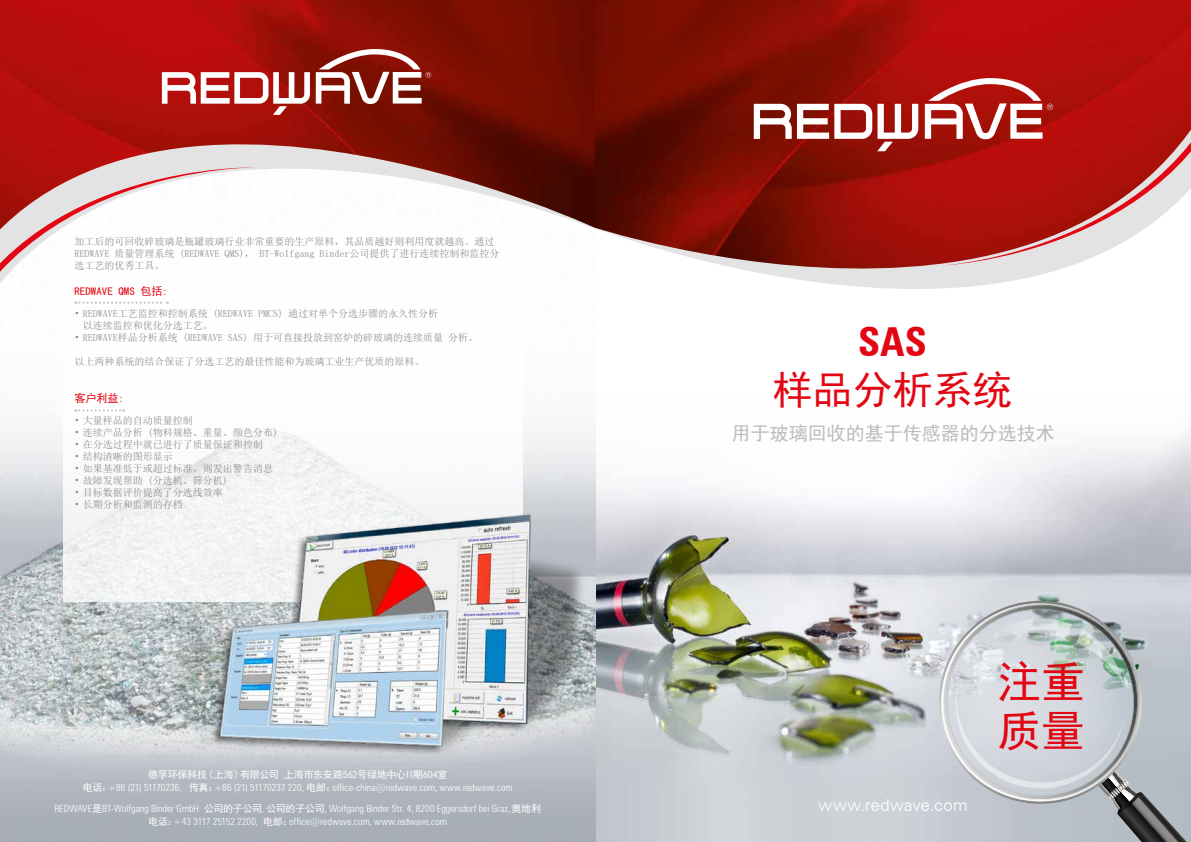
<style>
.page{position:relative;width:1191px;height:842px;background:#fff}
.page>*{position:absolute;margin:0;border:0;box-sizing:border-box;transform-origin:0 0}
.t1{font:44px/48.8px "Sim Hei";color:#e30613}
.t2{font:40px "Sim Hei";color:#e30613}
.t3{font:700 40px "Zurich BTG Condensed";color:#e30613}
.t4{font:19px "Sim Hei";color:#bcbcbc}
.t5{font:17px "Zurich BTG Light";color:#fff}
.t6{font:11px "Sim Hei";color:#e30613}
.t7{font:10px/12px "Sim Sun";color:#878787}
.t8{font:10px/21px "Zurich BTGLC";letter-spacing:.005em;color:#fff;text-align:center}
.t9{font:10px "Sim Hei";letter-spacing:-.02em;color:#fff}
.s1{font-family:"Sim Hei"}
</style>
<div class="page">
<img style="left:0;top:434px;width:595px;height:405px">
<img style="left:596px;top:435px;width:595px;height:407px">
<svg style="left:927px;top:592px;width:226px;height:223px"></svg>
<svg style="left:931px;top:594px;width:218px;height:217px"></svg>
<svg style="left:932px;top:598px;width:216px;height:212px"></svg>
<svg style="left:936px;top:599px;width:208px;height:207px;background:#cbced4"></svg>
<svg style="left:946px;top:610px;width:240px;height:232px;background:#bec4c9"></svg>
<img style="left:595px;top:0;width:596px;height:8px">
<svg style="left:595px;top:8px;width:596px;height:281px;background:#95352c"></svg>
<svg style="left:938px;top:21px;width:253px;height:245px;background:#be3936"></svg>
<img style="left:0;top:0;width:595px;height:134px">
<svg style="left:0;top:134px;width:595px;height:95px"></svg>
<svg style="left:0;top:159px;width:260px;height:124px"></svg>
<svg style="left:754px;top:104px;width:37px;height:35px"></svg>
<svg style="left:797px;top:104px;width:121px;height:47px"></svg>
<svg style="left:924px;top:78px;width:129px;height:61px"></svg>
<svg style="left:162px;top:72px;width:148px;height:43px"></svg>
<svg style="left:316px;top:49px;width:115px;height:55px"></svg>
<div style="left:64px;top:232px;width:459px;height:369px;background:#fff"></div>
<svg style="left:75px;top:409px;width:49px;height:2px"></svg>
<svg style="left:75px;top:302px;width:93px;height:2px"></svg>
<img style="left:209px;top:505px;width:376px;height:256px">
<p class="t7" style="left:74px;top:236px;width:426px">加工后的可回收碎玻璃是瓶罐玻璃行业非常重要的生产原料，其品质越好则利用度就越高。通过<br>REDWAVE 质量管理系统 (REDWAVE QMS)， BT-Wolfgang Binder公司提供了进行连续控制和监控分选工艺的优秀工具。</p>
<p class="t6" style="left:74px;top:285px;width:95px">REDWAVE QMS 包括:</p>
<p class="t7" style="left:83px;top:307px;width:356px;text-indent:-8px">• REDWAVE工艺监控和控制系统 (REDWAVE PMCS) 通过对单个分选步骤的永久性分析以连续监控和优化分选工艺。</p>
<p class="t7" style="left:74px;top:331px;width:405px">• REDWAVE样品分析系统 (REDWAVE SAS) 用于可直接投放到窑炉的碎玻璃的连续质量 分析。</p>
<p class="t7" style="left:74px;top:355px;width:351px">以上两种系统的结合保证了分选工艺的最佳性能和为玻璃工业生产优质的原料。</p>
<p class="t6" style="left:74px;top:393px;width:51px">客户利益:</p>
<p class="t7" style="left:74px;top:415px;width:120px">• 大量样品的自动质量控制</p>
<p class="t7" style="left:74px;top:427px;width:205px">• 连续产品分析 (物料规格、重量、颜色分布)</p>
<p class="t7" style="left:74px;top:439px;width:190px">• 在分选过程中就已进行了质量保证和控制</p>
<p class="t7" style="left:74px;top:451px;width:100px">• 结构清晰的图形显示</p>
<p class="t7" style="left:74px;top:463px;width:200px">• 如果基准低于或超过标准，则发出警告消息</p>
<p class="t7" style="left:74px;top:475px;width:155px">• 故障发现帮助 (分选机、筛分机)</p>
<p class="t7" style="left:74px;top:487px;width:150px">• 目标数据评价提高了分选线效率</p>
<p class="t7" style="left:74px;top:499px;width:110px">• 长期分析和监测的存档</p>
<p class="t9" style="left:148px;top:769px;width:301px">德孚环保科技（上海）有限公司 上海市东安路562号绿地中心II期604室</p>
<p class="t8" style="left:54px;top:777px;width:488px"><span class="s1">电话：</span>+86 (21) 51170236, <span class="s1">传真：</span>+86 (21) 51170237 220, <span class="s1">电邮：</span>office-china@redwave.com, www.redwave.com<br>REDWAVE<span class="s1">是</span>BT-Wolfgang Binder GmbH <span class="s1">公司的子公司</span>, <span class="s1">公司的子公司</span>, Wolfgang Binder Str. 4, 8200 Eggersdorf bei Graz<span class="s1">,奥地利</span></p>
<p class="t8" style="left:148px;top:811px;width:300px"><span class="s1">电话：</span>+43 3117 25152 2200, <span class="s1">电邮：</span>office@redwave.com, www.redwave.com</p>
<h2 class="t3" style="left:858px;top:315px;width:70px">SAS</h2>
<h2 class="t2" style="left:772px;top:370px;width:241px">样品分析系统</h2>
<h3 class="t4" style="left:731px;top:424px;width:324px">用于玻璃回收的基于传感器的分选技术</h3>
<h3 class="t5" style="left:818px;top:794px;width:151px">www.redwave.com</h3>
<h1 class="t1" style="left:997px;top:657px;width:90px">注重质量</h1>
</div>
